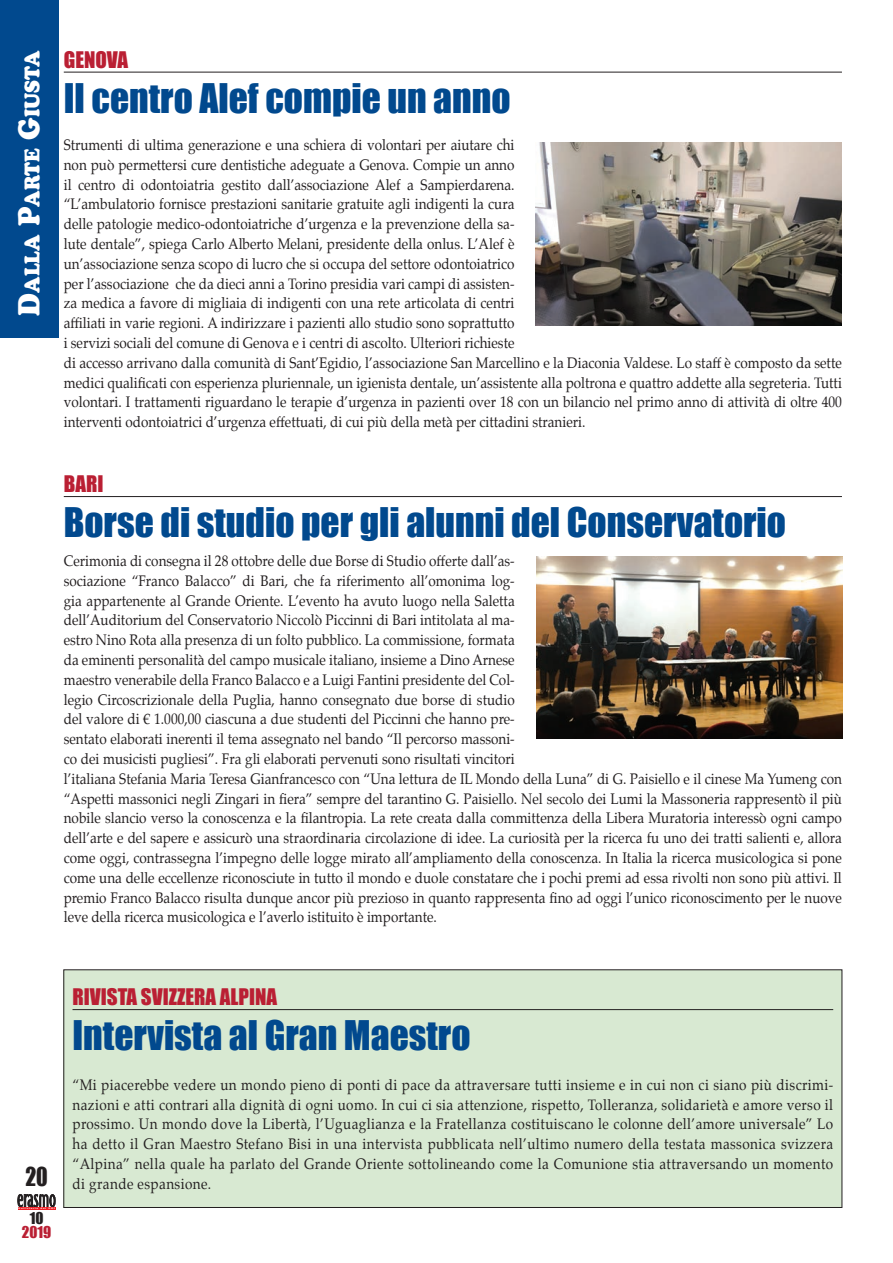
<style>
.page{position:relative;width:893px;height:1263px;background:#fff}
.page>*{position:absolute;margin:0;border:0;box-sizing:border-box;transform-origin:0 0}
._02-Titolo_25{font:37.5px "Impact";color:#01498e}
.t1{font:24px "Impact";color:#231f20;scale:.9 1}
._01-Occhiello{font:21px "Impact";color:#ba1f33}
.t2{font:21px "Cooper Black Std";color:#fff;scale:.9 1}
._04-corpo_testo_10{font:15px/19.8px "Palatino";color:#231f20;scale:.9 1}
.t3{font:15px "Impact";color:#ba1f33}
.t4{font:15px "Impact";color:#231f20}
.t5{font:700 2.1px "Officina Sans";letter-spacing:.2em;color:#fff;scale:1.53 1}
.s1{font-size:30px}
</style>
<div class="page">
<div style="left:0;top:0;width:59px;height:338px;background:#01498e"></div>
<svg style="left:18px;top:1194px;width:38px;height:13px"></svg>
<hr style="left:18px;top:1207px;width:38px;height:2px;background:#ee1d23">
<hr style="left:64px;top:72px;width:778px;height:1px;background:#231f20">
<hr style="left:64px;top:496px;width:778px;height:1px;background:#231f20">
<img style="left:536px;top:556px;width:306px;height:183px">
<img style="left:536px;top:142px;width:306px;height:183px">
<div style="left:64px;top:970px;width:778px;height:237px;background:#d8e9d2"></div>
<hr style="left:73px;top:1009px;width:760px;height:1px;background:#231f20">
<div style="left:64px;top:969px;width:778px;height:239px;border:1px solid #231f20"></div>
<h3 class="t2" style="left:19px;top:315px;width:295px;rotate:-90deg"><span class="s1">D</span>alla <span class="s1">P</span>arte <span class="s1">G</span>iusta</h3>
<p class="_01-Occhiello" style="left:64px;top:43px;width:66px">GENOVA</p>
<p class="_02-Titolo_25" style="left:64px;top:69px;width:448px">Il centro Alef compie un anno</p>
<p class="_04-corpo_testo_10" style="left:64px;top:135px;width:866px">Strumenti di ultima generazione e una schiera di volontari per aiutare chi<br>non può permettersi cure dentistiche adeguate a Genova. Compie un anno<br>il centro di odontoiatria gestito dall’associazione Alef a Sampierdarena.<br>“L’ambulatorio fornisce prestazioni sanitarie gratuite agli indigenti la cura<br>delle patologie medico-odontoiatriche d’urgenza e la prevenzione della sa-<br>lute dentale”, spiega Carlo Alberto Melani, presidente della onlus. L’Alef è<br>un’associazione senza scopo di lucro che si occupa del settore odontoiatrico<br>per l’associazione che da dieci anni a Torino presidia vari campi di assisten-<br>za medica a favore di migliaia di indigenti con una rete articolata di centri<br>affiliati in varie regioni. A indirizzare i pazienti allo studio sono soprattutto<br>i servizi sociali del comune di Genova e i centri di ascolto. Ulteriori richieste<br>di accesso arrivano dalla comunità di Sant’Egidio, l’associazione San Marcellino e la Diaconia Valdese. Lo staff è composto da sette medici qualificati con esperienza pluriennale, un igienista dentale, un’assistente alla poltrona e quattro addette alla segreteria. Tutti volontari. I trattamenti riguardano le terapie d’urgenza in pazienti over 18 con un bilancio nel primo anno di attività di oltre 400 interventi odontoiatrici d’urgenza effettuati, di cui più della metà per cittadini stranieri.</p>
<p class="_01-Occhiello" style="left:64px;top:467px;width:41px">BARI</p>
<p class="_02-Titolo_25" style="left:64px;top:493px;width:724px">Borse di studio per gli alunni del Conservatorio</p>
<p class="_04-corpo_testo_10" style="left:64px;top:551px;width:866px">Cerimonia di consegna il 28 ottobre delle due Borse di Studio offerte dall’as-<br>sociazione “Franco Balacco” di Bari, che fa riferimento all’omonima log-<br>gia appartenente al Grande Oriente. L’evento ha avuto luogo nella Saletta<br>dell’Auditorium del Conservatorio Niccolò Piccinni di Bari intitolata al ma-<br>estro Nino Rota alla presenza di un folto pubblico. La commissione, formata<br>da eminenti personalità del campo musicale italiano, insieme a Dino Arnese<br>maestro venerabile della Franco Balacco e a Luigi Fantini presidente del Col-<br>legio Circoscrizionale della Puglia, hanno consegnato due borse di studio<br>del valore di € 1.000,00 ciascuna a due studenti del Piccinni che hanno pre-<br>sentato elaborati inerenti il tema assegnato nel bando “Il percorso massoni-<br>co dei musicisti pugliesi”. Fra gli elaborati pervenuti sono risultati vincitori<br>l’italiana Stefania Maria Teresa Gianfrancesco con “Una lettura de IL Mondo della Luna” di G. Paisiello e il cinese Ma Yumeng con “Aspetti massonici negli Zingari in fiera” sempre del tarantino G. Paisiello. Nel secolo dei Lumi la Massoneria rappresentò il più nobile slancio verso la conoscenza e la filantropia. La rete creata dalla committenza della Libera Muratoria interessò ogni campo dell’arte e del sapere e assicurò una straordinaria circolazione di idee. La curiosità per la ricerca fu uno dei tratti salienti e, allora come oggi, contrassegna l’impegno delle logge mirato all’ampliamento della conoscenza. In Italia la ricerca musicologica si pone come una delle eccellenze riconosciute in tutto il mondo e duole constatare che i pochi premi ad essa rivolti non sono più attivi. Il premio Franco Balacco risulta dunque ancor più prezioso in quanto rappresenta fino ad oggi l’unico riconoscimento per le nuove leve della ricerca musicologica e l’averlo istituito è importante.</p>
<h2 class="t1" style="left:25px;top:1158px;width:26px">20</h2>
<p class="t4" style="left:30px;top:1207px;width:15px">10</p>
<p class="t3" style="left:22px;top:1220px;width:31px">2019</p>
<p class="t5" style="left:18px;top:1207px;width:25px">Notiziario del GOI</p>
<p class="_01-Occhiello" style="left:73px;top:980px;width:206px">RIVISTA SVIZZERA ALPINA</p>
<p class="_02-Titolo_25" style="left:73px;top:1006px;width:399px">Intervista al Gran Maestro</p>
<p class="_04-corpo_testo_10" style="left:73px;top:1075px;width:847px;text-align:justify">“Mi piacerebbe vedere un mondo pieno di ponti di pace da attraversare tutti insieme e in cui non ci siano più discrimi&shy;nazioni e atti contrari alla dignità di ogni uomo. In cui ci sia attenzione, rispetto, Tolleranza, solidarietà e amore verso il prossimo. Un mondo dove la Libertà, l’Uguaglianza e la Fratellanza costituiscano le colonne dell’amore universale” Lo ha detto il Gran Maestro Stefano Bisi in una intervista pubblicata nell’ultimo numero della testata massonica svizzera “Alpina” nella quale ha parlato del Grande Oriente sottolineando come la Comunione stia attraversando un momento di grande espansione.</p>
</div>
